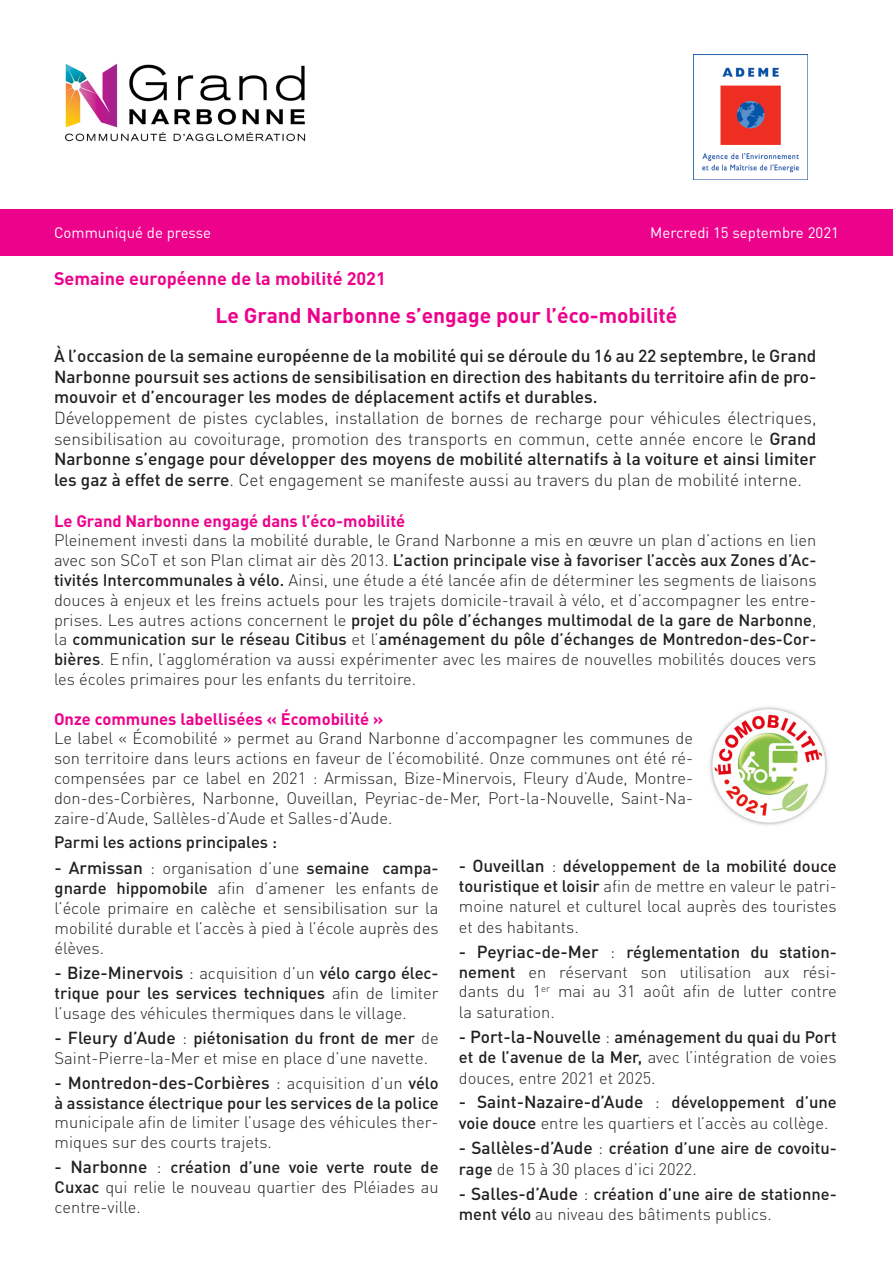
<style>
.page{position:relative;width:893px;height:1263px;background:#fff}
.page>*{position:absolute;margin:0;border:0;box-sizing:border-box;transform-origin:0 0}
.t1{font:700 21px "DIN Pro";color:#ed028c}
.t2{font:700 18px "DIN Pro";color:#ed028c}
.t3{font:500 17.25px/20.7px "DIN Pro";color:#231f20;text-align:justify}
.t4{font:300 17.25px/20.7px "DIN Pro";color:#231f20;text-align:justify}
.t5{font:300 16.5px/19.8px "DIN Pro";color:#231f20;text-align:justify}
.t6{font:500 16.5px/20.7px "DIN Pro";color:#231f20}
.t7{font:700 16.5px "DIN Pro";color:#ed028c}
.t8{font:15px "DIN Pro";color:#fff}
.s1{font-weight:500}
.s2{font-weight:500;font-size:17.25px}
.s3{font-size:17.25px}
.s4{font-weight:300}
.s5{font-size:16.5px}
.s6{font-weight:300;font-size:17.25px}
.s7{font-weight:300;font-size:16.5px}
</style>
<div class="page">
<div style="left:0;top:209px;width:893px;height:47px;background:#ed028c"></div>
<img style="left:65px;top:63px;width:241px;height:79px">
<img style="left:694px;top:54px;width:113px;height:126px">
<img style="left:710px;top:707px;width:118px;height:118px">
<p class="t8" style="left:54px;top:222px;width:159px">Communiqué de presse</p>
<p class="t8" style="left:650px;top:222px;width:190px">Mercredi 15 septembre 2021</p>
<p class="t2" style="left:54px;top:266px;width:333px">Semaine européenne de la mobilité 2021</p>
<p class="t1" style="left:215px;top:301px;width:463px">Le Grand Narbonne s’engage pour l’éco-mobilité</p>
<p class="t3" style="left:54px;top:344px;width:764px">À l’occasion de la semaine européenne de la mobilité qui se déroule du 16 au 22 septembre, le Grand Narbonne poursuit ses actions de sensibilisation en direction des habitants du territoire afin de pro&shy;mouvoir et d’encourager les modes de déplacement actifs et durables.</p>
<p class="t4" style="left:54px;top:407px;width:764px">Développement de pistes cyclables, installation de bornes de recharge pour véhicules électriques, sensibilisation au covoiturage, promotion des transports en commun, cette année encore le <span class="s1">Grand Narbonne s’engage pour développer des moyens de mobilité alternatifs à la voiture et ainsi limiter les gaz à effet de serre</span>. Cet engagement se manifeste aussi au travers du plan de mobilité interne.</p>
<p class="t7" style="left:54px;top:509px;width:353px">Le Grand Narbonne engagé dans l’éco-mobilité</p>
<p class="t5" style="left:54px;top:530px;width:764px">Pleinement investi dans la mobilité durable, le Grand Narbonne a mis en œuvre un plan d’actions en lien avec son SCoT et son Plan climat air dès 2013. <span class="s1">L’action principale vise à favoriser l’accès aux Zones d’Ac&shy;tivités Intercommunales à vélo.</span> Ainsi, une étude a été lancée afin de déterminer les segments de liaisons douces à enjeux et les freins actuels pour les trajets domicile-travail à vélo, et d’accompagner les entre&shy;prises. Les autres actions concernent le <span class="s1">projet du pôle d’échanges multimodal de la gare de Narbonne</span>, la <span class="s1">communication sur le réseau Citibus</span> et l’<span class="s1">aménagement du pôle d’échanges de Montredon-des-Cor&shy;bières</span>. Enfin, l’agglomération va aussi expérimenter avec les maires de nouvelles mobilités douces vers les écoles primaires pour les enfants du territoire.</p>
<p class="t7" style="left:54px;top:707px;width:331px">Onze communes labellisées « Écomobilité »</p>
<p class="t5" style="left:54px;top:728px;width:641px">Le label « Écomobilité » permet au Grand Narbonne d’accompagner les communes de son territoire dans leurs actions en faveur de l’écomobilité. Onze communes ont été ré&shy;compensées par ce label en 2021 : Armissan, Bize-Minervois, Fleury d’Aude, Montre&shy;don-des-Corbières, Narbonne, Ouveillan, Peyriac-de-Mer, Port-la-Nouvelle, Saint-Na&shy;zaire-d’Aude, Sallèles-d’Aude et Salles-d’Aude.</p>
<p class="t6" style="left:54px;top:831px;width:225px">Parmi les actions principales :</p>
<p class="t5" style="left:459px;top:856px;width:379px"><span class="s2">- Ouveillan</span> <span class="s3">:</span> <span class="s1">développement de la mobilité douce touristique et loisir</span> afin de mettre en valeur le patri&shy;moine naturel et culturel local auprès des touristes et des habitants.</p>
<p class="t5" style="left:459px;top:941px;width:379px"><span class="s2">- Peyriac-de-Mer</span> <span class="s3">:</span> <span class="s1">réglementation du station&shy;nement</span> en réservant son utilisation aux rési&shy;dants du 1<sup>er</sup> mai au 31 août afin de lutter contre la saturation.</p>
<p class="t5" style="left:459px;top:1026px;width:379px;line-height:20.2px"><span class="s2">- Port-la-Nouvelle</span> <span class="s3">:</span> <span class="s1">aménagement du quai du Port et de l’avenue de la Mer,</span> avec l’intégration de voies douces, entre 2021 et 2025.</p>
<p class="t3" style="left:459px;top:1091px;width:379px">- Saint-Nazaire-d’Aude <span class="s4">:</span> <span class="s5">développement d’une</span></p>
<p class="t5" style="left:459px;top:1113px;width:371px"><span class="s1">voie douce</span> entre les quartiers et l’accès au collège.</p>
<p class="t6" style="left:459px;top:1137px;width:379px"><span class="s3">- Sallèles-d’Aude</span> <span class="s6">:</span> création d’une aire de covoitu&shy;rage <span class="s4">de 15 à 30 places d’ici 2022.</span></p>
<p class="t6" style="left:459px;top:1183px;width:379px;line-height:19.8px"><span class="s3">- Salles-d’Aude</span> <span class="s6">:</span> création d’une aire de stationne&shy;ment vélo <span class="s4">au niveau des bâtiments publics.</span></p>
<p class="t5" style="left:55px;top:858px;width:385px"><span class="s2">- Armissan</span> <span class="s3">:</span> organisation d’une <span class="s1">semaine campa&shy;gnarde hippomobile</span> afin d’amener les enfants de l’école primaire en calèche et sensibilisation sur la mobilité durable et l’accès à pied à l’école auprès des élèves.</p>
<p class="t3" style="left:55px;top:962px;width:385px">- Bize-Minervois <span class="s4">:</span> <span class="s7">acquisition d’un</span> <span class="s5">vélo cargo élec-</span></p>
<p class="t5" style="left:55px;top:983px;width:385px"><span class="s1">trique pour les services techniques</span> afin de limiter l’usage des véhicules thermiques dans le village.</p>
<p class="t5" style="left:55px;top:1027px;width:385px"><span class="s2">- Fleury d’Aude</span> <span class="s3">:</span> <span class="s1">piétonisation du front de mer</span> de<br>Saint-Pierre-la-Mer et mise en place d’une navette.</p>
<p class="t3" style="left:55px;top:1071px;width:385px">- Montredon-des-Corbières <span class="s4">:</span> <span class="s7">acquisition d’un</span> <span class="s5">vélo</span></p>
<p class="t5" style="left:55px;top:1092px;width:385px"><span class="s1">à assistance électrique pour les services de la police </span>municipale afin de limiter l’usage des véhicules ther&shy;miques sur des courts trajets.</p>
<p class="t5" style="left:55px;top:1156px;width:386px"><span class="s2">- Narbonne</span> <span class="s3">:</span> <span class="s1">création d’une voie verte route de Cuxac</span> qui relie le nouveau quartier des Pléiades au centre-ville.</p>
</div>
